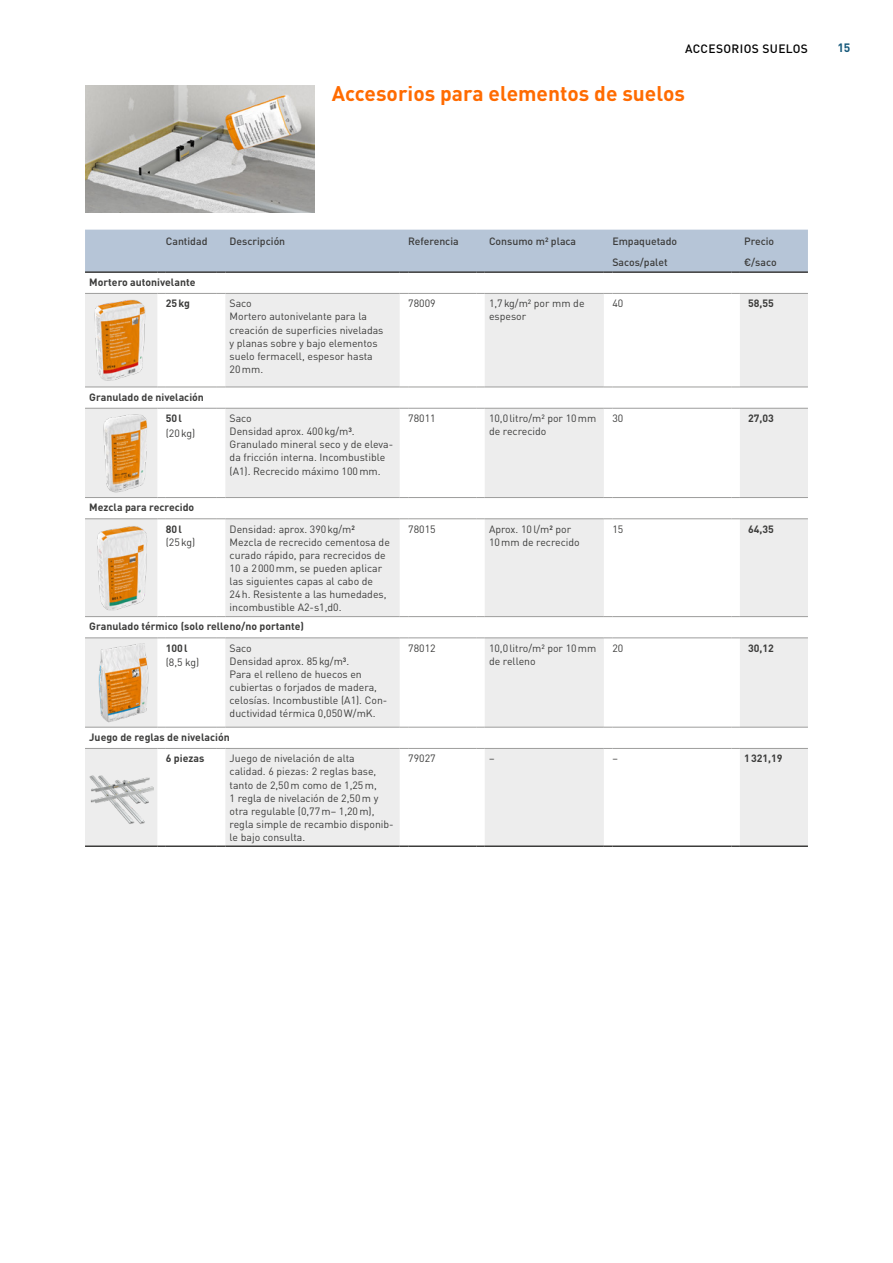
<style>
.page{position:relative;width:893px;height:1263px;background:#fff}
.page>*{position:absolute;margin:0;border:0;box-sizing:border-box;transform-origin:0 0}
.t1{font:700 21px "DIN Pro";color:#ff6b00}
.t2{font:500 12px "DIN Pro";letter-spacing:.03em;color:#000}
.t3{font:700 12px "DIN Pro";color:#16597b}
.t4{font:10.5px/13.2px "DIN Pro";color:#3c3c3b}
.t5{font:700 10.5px/21.3px "DIN Pro";color:#3c3c3b}
.t6{font:500 10.5px "DIN Pro";color:#3c3c3b}
.s1{font-weight:500}
</style>
<div class="page">
<svg style="left:85px;top:294px;width:723px;height:551px"></svg>
<div style="left:85px;top:230px;width:723px;height:43px;background:#b6c5d7"></div>
<hr style="left:740px;top:271px;width:68px;height:2px;background:#3c3c3b">
<hr style="left:85px;top:293px;width:72px;height:1px;background:#9d9d9c">
<hr style="left:166px;top:293px;width:51px;height:1px;background:#9d9d9c">
<hr style="left:225px;top:293px;width:175px;height:1px;background:#9d9d9c">
<hr style="left:408px;top:293px;width:68px;height:1px;background:#9d9d9c">
<hr style="left:612px;top:293px;width:119px;height:1px;background:#9d9d9c">
<hr style="left:740px;top:293px;width:68px;height:1px;background:#9d9d9c">
<hr style="left:485px;top:293px;width:119px;height:1px;background:#9d9d9c">
<hr style="left:85px;top:387px;width:72px;height:1px;background:#9d9d9c">
<hr style="left:166px;top:387px;width:51px;height:1px;background:#9d9d9c">
<hr style="left:225px;top:387px;width:175px;height:1px;background:#9d9d9c">
<hr style="left:408px;top:387px;width:68px;height:1px;background:#9d9d9c">
<hr style="left:485px;top:387px;width:119px;height:1px;background:#9d9d9c">
<hr style="left:612px;top:387px;width:119px;height:1px;background:#9d9d9c">
<hr style="left:740px;top:387px;width:68px;height:1px;background:#9d9d9c">
<hr style="left:85px;top:408px;width:72px;height:1px;background:#9d9d9c">
<hr style="left:166px;top:408px;width:51px;height:1px;background:#9d9d9c">
<hr style="left:225px;top:408px;width:175px;height:1px;background:#9d9d9c">
<hr style="left:408px;top:408px;width:68px;height:1px;background:#9d9d9c">
<hr style="left:485px;top:408px;width:119px;height:1px;background:#9d9d9c">
<hr style="left:612px;top:408px;width:119px;height:1px;background:#9d9d9c">
<hr style="left:740px;top:408px;width:68px;height:1px;background:#9d9d9c">
<hr style="left:85px;top:497px;width:72px;height:1px;background:#9d9d9c">
<hr style="left:166px;top:497px;width:51px;height:1px;background:#9d9d9c">
<hr style="left:225px;top:497px;width:175px;height:1px;background:#9d9d9c">
<hr style="left:408px;top:497px;width:68px;height:1px;background:#9d9d9c">
<hr style="left:485px;top:497px;width:119px;height:1px;background:#9d9d9c">
<hr style="left:612px;top:497px;width:119px;height:1px;background:#9d9d9c">
<hr style="left:740px;top:497px;width:68px;height:1px;background:#9d9d9c">
<hr style="left:85px;top:518px;width:72px;height:1px;background:#9d9d9c">
<hr style="left:166px;top:518px;width:51px;height:1px;background:#9d9d9c">
<hr style="left:225px;top:518px;width:175px;height:1px;background:#9d9d9c">
<hr style="left:408px;top:518px;width:68px;height:1px;background:#9d9d9c">
<hr style="left:485px;top:518px;width:119px;height:1px;background:#9d9d9c">
<hr style="left:612px;top:518px;width:119px;height:1px;background:#9d9d9c">
<hr style="left:740px;top:518px;width:68px;height:1px;background:#9d9d9c">
<hr style="left:85px;top:616px;width:72px;height:1px;background:#9d9d9c">
<hr style="left:166px;top:616px;width:51px;height:1px;background:#9d9d9c">
<hr style="left:225px;top:616px;width:175px;height:1px;background:#9d9d9c">
<hr style="left:408px;top:616px;width:68px;height:1px;background:#9d9d9c">
<hr style="left:485px;top:616px;width:119px;height:1px;background:#9d9d9c">
<hr style="left:612px;top:616px;width:119px;height:1px;background:#9d9d9c">
<hr style="left:740px;top:616px;width:68px;height:1px;background:#9d9d9c">
<hr style="left:85px;top:637px;width:72px;height:1px;background:#9d9d9c">
<hr style="left:166px;top:637px;width:51px;height:1px;background:#9d9d9c">
<hr style="left:225px;top:637px;width:175px;height:1px;background:#9d9d9c">
<hr style="left:408px;top:637px;width:68px;height:1px;background:#9d9d9c">
<hr style="left:485px;top:637px;width:119px;height:1px;background:#9d9d9c">
<hr style="left:612px;top:637px;width:119px;height:1px;background:#9d9d9c">
<hr style="left:740px;top:637px;width:68px;height:1px;background:#9d9d9c">
<hr style="left:85px;top:727px;width:72px;height:1px;background:#9d9d9c">
<hr style="left:166px;top:727px;width:51px;height:1px;background:#9d9d9c">
<hr style="left:225px;top:727px;width:175px;height:1px;background:#9d9d9c">
<hr style="left:408px;top:727px;width:68px;height:1px;background:#9d9d9c">
<hr style="left:485px;top:727px;width:119px;height:1px;background:#9d9d9c">
<hr style="left:612px;top:727px;width:119px;height:1px;background:#9d9d9c">
<hr style="left:740px;top:727px;width:68px;height:1px;background:#9d9d9c">
<hr style="left:225px;top:748px;width:175px;height:1px;background:#9d9d9c">
<hr style="left:485px;top:748px;width:119px;height:1px;background:#9d9d9c">
<hr style="left:740px;top:748px;width:68px;height:1px;background:#9d9d9c">
<hr style="left:612px;top:748px;width:119px;height:1px;background:#9d9d9c">
<hr style="left:408px;top:748px;width:68px;height:1px;background:#9d9d9c">
<hr style="left:85px;top:748px;width:72px;height:1px;background:#9d9d9c">
<hr style="left:166px;top:748px;width:51px;height:1px;background:#9d9d9c">
<hr style="left:85px;top:845px;width:72px;height:2px;background:#3c3c3b">
<svg style="left:157px;top:845px;width:9px;height:2px"></svg>
<hr style="left:166px;top:845px;width:51px;height:2px;background:#3c3c3b">
<svg style="left:217px;top:845px;width:8px;height:2px"></svg>
<hr style="left:225px;top:845px;width:175px;height:2px;background:#3c3c3b">
<svg style="left:400px;top:845px;width:8px;height:2px"></svg>
<hr style="left:408px;top:845px;width:68px;height:2px;background:#3c3c3b">
<svg style="left:476px;top:845px;width:9px;height:2px"></svg>
<hr style="left:485px;top:845px;width:119px;height:2px;background:#3c3c3b">
<svg style="left:604px;top:845px;width:8px;height:2px"></svg>
<hr style="left:612px;top:845px;width:119px;height:2px;background:#3c3c3b">
<svg style="left:731px;top:845px;width:9px;height:2px"></svg>
<hr style="left:740px;top:845px;width:68px;height:2px;background:#3c3c3b">
<img style="left:89px;top:298px;width:57px;height:85px">
<img style="left:89px;top:412px;width:64px;height:81px">
<img style="left:89px;top:524px;width:61px;height:88px">
<img style="left:89px;top:642px;width:67px;height:81px">
<img style="left:89px;top:774px;width:64px;height:50px">
<img style="left:85px;top:85px;width:230px;height:128px">
<p class="t2" style="left:685px;top:39px;width:124px">ACCESORIOS SUELOS</p>
<p class="t3" style="left:837px;top:37px;width:15px">15</p>
<h1 class="t1" style="left:332px;top:76px;width:355px">Accesorios para elementos de suelos</h1>
<p class="t6" style="left:166px;top:233px;width:43px">Cantidad</p>
<p class="t6" style="left:230px;top:233px;width:57px">Descripción</p>
<p class="t6" style="left:408px;top:233px;width:52px">Referencia</p>
<p class="t6" style="left:489px;top:233px;width:89px">Consumo m² placa</p>
<p class="t6" style="left:612px;top:233px;width:66px">Empaquetado</p>
<p class="t6" style="left:744px;top:233px;width:32px">Precio</p>
<p class="t6" style="left:612px;top:254px;width:57px">Sacos/palet</p>
<p class="t6" style="left:744px;top:254px;width:34px">€/saco</p>
<p class="t5" style="left:166px;top:270px;width:31px;text-indent:-77px">Mortero autonivelante<br>25kg</p>
<p class="t4" style="left:230px;top:296px;width:155px">Saco<br>Mortero autonivelante para la creación de superficies niveladas y planas sobre y bajo elementos suelo fermacell, espesor hasta<br>20mm.</p>
<p class="t4" style="left:408px;top:296px;width:29px">78009</p>
<p class="t4" style="left:489px;top:296px;width:97px">1,7kg/m² por mm de espesor</p>
<p class="t4" style="left:612px;top:296px;width:12px">40</p>
<p class="t5" style="left:748px;top:292px;width:27px">58,55</p>
<p class="t5" style="left:166px;top:385px;width:40px;text-indent:-77px">Granulado de nivelación<br>50l</p>
<p class="t4" style="left:166px;top:425px;width:31px">(20kg)</p>
<p class="t4" style="left:230px;top:411px;width:165px">Saco<br>Densidad aprox. 400kg/m<span class="s1">³</span>.<br>Granulado mineral seco y de eleva&shy;da fricción interna. Incombustible (A1). Recrecido máximo 100mm.</p>
<p class="t4" style="left:408px;top:411px;width:29px">78011</p>
<p class="t4" style="left:489px;top:411px;width:109px">10,0litro/m² por 10mm de recrecido</p>
<p class="t4" style="left:612px;top:411px;width:12px">30</p>
<p class="t5" style="left:748px;top:406px;width:27px">27,03</p>
<p class="t5" style="left:166px;top:496px;width:30px;text-indent:-77px">Mezcla para recrecido<br>80l</p>
<p class="t4" style="left:166px;top:534px;width:31px">(25kg)</p>
<p class="t4" style="left:230px;top:521px;width:162px">Densidad: aprox. 390kg/m<span class="s1">²<br></span>Mezcla de recrecido cementosa de curado rápido, para recrecidos de<br>10 a 2000mm, se pueden aplicar las siguientes capas al cabo de<br>24h. Resistente a las humedades, incombustible A2-s1,d0.</p>
<p class="t4" style="left:408px;top:521px;width:29px">78015</p>
<p class="t4" style="left:489px;top:521px;width:92px">Aprox. 10l/m<span class="s1">²</span> por<br>10mm de recrecido</p>
<p class="t4" style="left:612px;top:521px;width:12px">15</p>
<p class="t5" style="left:748px;top:517px;width:27px">64,35</p>
<p class="t5" style="left:166px;top:615px;width:140px;text-indent:-77px">Granulado térmico (solo relleno/no portante)<br>100l</p>
<p class="t4" style="left:166px;top:655px;width:35px">(8,5 kg)</p>
<p class="t4" style="left:230px;top:640px;width:159px">Saco<br>Densidad aprox. 85kg/m<span class="s1">³</span>.<br>Para el relleno de huecos en cubiertas o forjados de madera, celosías. Incombustible (A1). Con&shy;ductividad térmica 0,050W/mK.</p>
<p class="t4" style="left:408px;top:640px;width:29px">78012</p>
<p class="t4" style="left:489px;top:640px;width:109px">10,0litro/m² por 10mm de relleno</p>
<p class="t4" style="left:612px;top:640px;width:12px">20</p>
<p class="t5" style="left:748px;top:636px;width:27px">30,12</p>
<p class="t5" style="left:166px;top:725px;width:65px;text-indent:-77px">Juego de reglas de nivelación<br>6 piezas</p>
<p class="t4" style="left:230px;top:751px;width:166px">Juego de nivelación de alta<br>calidad. 6 piezas: 2 reglas base, tanto de 2,50m como de 1,25m,<br>1 regla de nivelación de 2,50m y otra regulable (0,77m– 1,20m), regla simple de recambio disponib&shy;le bajo consulta.</p>
<p class="t4" style="left:408px;top:751px;width:29px">79027</p>
<p class="t4" style="left:489px;top:751px;width:7px">–</p>
<p class="t4" style="left:612px;top:751px;width:7px">–</p>
<p class="t5" style="left:744px;top:747px;width:40px">1321,19</p>
</div>
